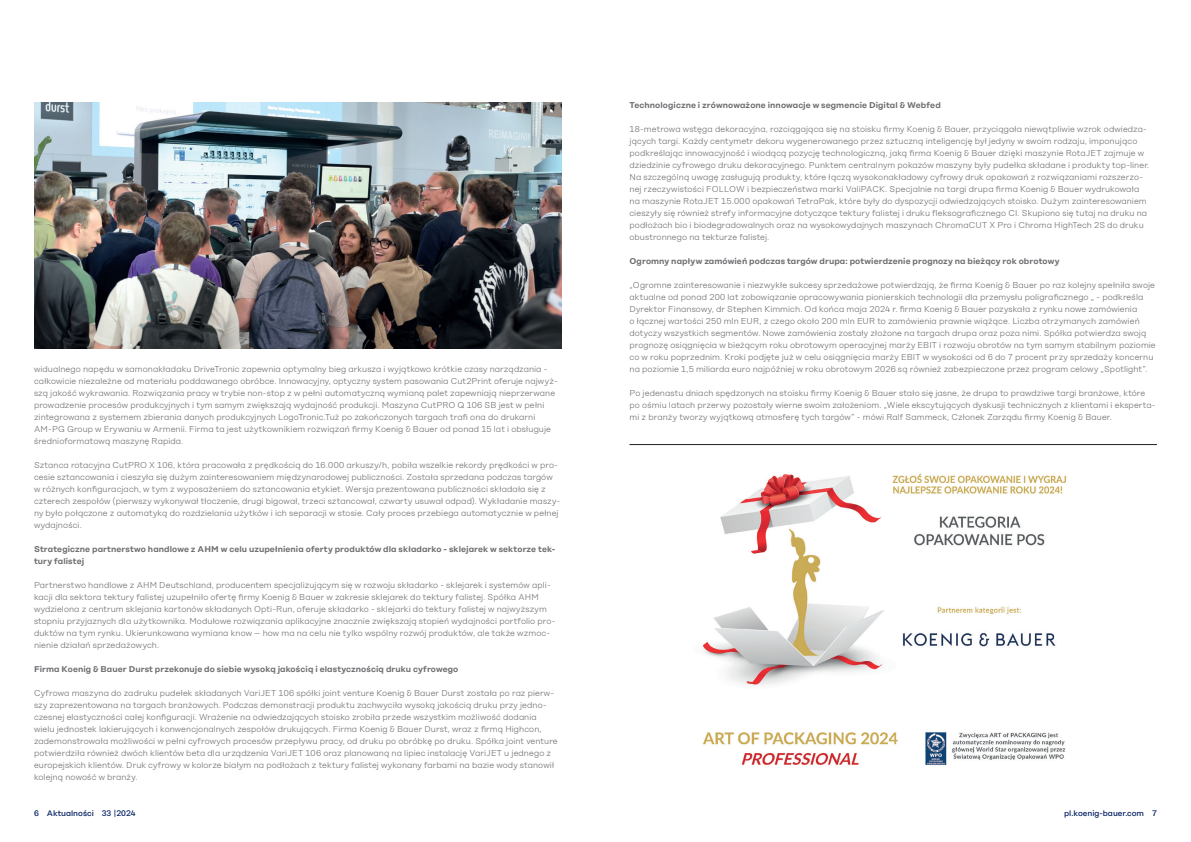
<style>
.page{position:relative;width:1191px;height:842px;background:#fff}
.page>*{position:absolute;margin:0;border:0;box-sizing:border-box;transform-origin:0 0}
.t1{font:300 8.5px/12px "Koenig&Bauer Type Headline";letter-spacing:.01em;color:#6c6d70}
.t2{font:600 8.5px/12px "Koenig&Bauer Type Headline";letter-spacing:.01em;color:#6c6d70}
.t3{font:500 8px "Koenig&Bauer Type Headline";color:#052265}
</style>
<div class="page">
<img style="left:34px;top:102px;width:527px;height:246px">
<img style="left:702px;top:473px;width:364px;height:292px">
<hr style="left:629px;top:444px;width:528px;height:1px;background:#231f20">
<p class="t1" style="left:34px;top:363px;width:525px">widualnego napędu w samonakładaku DriveTronic zapewnia optymalny bieg arkusza i wyjątkowo krótkie czasy narządzania - całkowicie niezależne od materiału poddawanego obróbce. Innowacyjny, optyczny system pasowania Cut2Print oferuje najwyż&shy;szą jakość wykrawania. Rozwiązania pracy w trybie non-stop z w pełni automatyczną wymianą palet zapewniają nieprzerwane prowadzenie procesów produkcyjnych i tym samym zwiększają wydajność produkcji. Maszyna CutPRO Q 106 SB jest w pełni zintegrowana z systemem zbierania danych produkcyjnych LogoTronic.Tuż po zakończonych targach trafi ona do drukarni AM-PG Group w Erywaniu w Armenii. Firma ta jest użytkownikiem rozwiązań firmy Koenig &amp; Bauer od ponad 15 lat i obsługuje średnioformatową maszynę Rapida.</p>
<p class="t1" style="left:34px;top:459px;width:527px">Sztanca rotacyjna CutPRO X 106, która pracowała z prędkością do 16.000 arkuszy/h, pobiła wszelkie rekordy prędkości w pro&shy;cesie sztancowania i cieszyła się dużym zainteresowaniem międzynarodowej publiczności. Została sprzedana podczas targów w różnych konfiguracjach, w tym z wyposażeniem do sztancowania etykiet. Wersja prezentowana publiczności składała się z czterech zespołów (pierwszy wykonywał tłoczenie, drugi bigował, trzeci sztancował, czwarty usuwał odpad). Wykładanie maszy&shy;ny było połączone z automatyką do rozdzielania użytków i ich separacji w stosie. Cały proces przebiega automatycznie w pełnej wydajności.</p>
<p class="t2" style="left:34px;top:543px;width:523px">Strategiczne partnerstwo handlowe z AHM w celu uzupełnienia oferty produktów dla składarko - sklejarek w sektorze tek&shy;tury falistej</p>
<p class="t1" style="left:34px;top:579px;width:523px">Partnerstwo handlowe z AHM Deutschland, producentem specjalizującym się w rozwoju składarko - sklejarek i systemów apli&shy;kacji dla sektora tektury falistej uzupełniło ofertę firmy Koenig &amp; Bauer w zakresie sklejarek do tektury falistej. Spółka AHM wydzielona z centrum sklejania kartonów składanych Opti-Run, oferuje składarko - sklejarki do tektury falistej w najwyższym stopniu przyjaznych dla użytkownika. Modułowe rozwiązania aplikacyjne znacznie zwiększają stopień wydajności portfolio pro&shy;duktów na tym rynku. Ukierunkowana wymiana know – how ma na celu nie tylko wspólny rozwój produktów, ale także wzmoc&shy;nienie działań sprzedażowych.</p>
<p class="t2" style="left:34px;top:663px;width:426px">Firma Koenig &amp; Bauer Durst przekonuje do siebie wysoką jakością i elastycznością druku cyfrowego</p>
<p class="t1" style="left:34px;top:687px;width:525px">Cyfrowa maszyna do zadruku pudełek składanych VariJET 106 spółki joint venture Koenig &amp; Bauer Durst została po raz pierw&shy;szy zaprezentowana na targach branżowych. Podczas demonstracji produktu zachwyciła wysoką jakością druku przy jedno&shy;czesnej elastyczności całej konfiguracji. Wrażenie na odwiedzających stoisko zrobiła przede wszystkim możliwość dodania wielu jednostek lakierujących i konwencjonalnych zespołów drukujących. Firma Koenig &amp; Bauer Durst, wraz z firmą Highcon, zademonstrowała możliwości w pełni cyfrowych procesów przepływu pracy, od druku po obróbkę po druku. Spółka joint venture potwierdziła również dwóch klientów beta dla urządzenia VariJET 106 oraz planowaną na lipiec instalację VariJET u jednego z europejskich klientów. Druk cyfrowy w kolorze białym na podłożach z tektury falistej wykonany farbami na bazie wody stanowił kolejną nowość w branży.</p>
<p class="t2" style="left:629px;top:99px;width:313px">Technologiczne i zrównoważone innowacje w segmencie Digital &amp; Webfed</p>
<p class="t1" style="left:629px;top:123px;width:521px">18-metrowa wstęga dekoracyjna, rozciągająca się na stoisku firmy Koenig &amp; Bauer, przyciągała niewątpliwie wzrok odwiedza&shy;jących targi. Każdy centymetr dekoru wygenerowanego przez sztuczną inteligencję był jedyny w swoim rodzaju, imponująco podkreślając innowacyjność i wiodącą pozycję technologiczną, jaką firma Koenig &amp; Bauer dzięki maszynie RotaJET zajmuje w dziedzinie cyfrowego druku dekoracyjnego. Punktem centralnym pokazów maszyny były pudełka składane i produkty top-liner.<br>Na szczególną uwagę zasługują produkty, które łączą wysokonakładowy cyfrowy druk opakowań z rozwiązaniami rozszerzo&shy;nej rzeczywistości FOLLOW i bezpieczeństwa marki ValiPACK. Specjalnie na targi drupa firma Koenig &amp; Bauer wydrukowała na maszynie RotaJET 15.000 opakowań TetraPak, które były do dyspozycji odwiedzających stoisko. Dużym zainteresowaniem cieszyły się również strefy informacyjne dotyczące tektury falistej i druku fleksograficznego CI. Skupiono się tutaj na druku na podłożach bio i biodegradowalnych oraz na wysokowydajnych maszynach ChromaCUT X Pro i Chroma HighTech 2S do druku obustronnego na tekturze falistej.</p>
<p class="t2" style="left:629px;top:255px;width:431px">Ogromny napływ zamówień podczas targów drupa: potwierdzenie prognozy na bieżący rok obrotowy</p>
<p class="t1" style="left:629px;top:279px;width:528px">„Ogromne zainteresowanie i niezwykłe sukcesy sprzedażowe potwierdzają, że firma Koenig &amp; Bauer po raz kolejny spełniła swoje aktualne od ponad 200 lat zobowiązanie opracowywania pionierskich technologii dla przemysłu poligraficznego „ - podkreśla Dyrektor Finansowy, dr Stephen Kimmich. Od końca maja 2024 r. firma Koenig &amp; Bauer pozyskała z rynku nowe zamówienia<br>o łącznej wartości 250 mln EUR, z czego około 200 mln EUR to zamówienia prawnie wiążące. Liczba otrzymanych zamówień dotyczy wszystkich segmentów. Nowe zamówienia zostały złożone na targach drupa oraz poza nimi. Spółka potwierdza swoją prognozę osiągnięcia w bieżącym roku obrotowym operacyjnej marży EBIT i rozwoju obrotów na tym samym stabilnym poziomie co w roku poprzednim. Kroki podjęte już w celu osiągnięcia marży EBIT w wysokości od 6 do 7 procent przy sprzedaży koncernu na poziomie 1,5 miliarda euro najpóźniej w roku obrotowym 2026 są również zabezpieczone przez program celowy „Spotlight”.</p>
<p class="t1" style="left:629px;top:387px;width:527px">Po jedenastu dniach spędzonych na stoisku firmy Koenig &amp; Bauer stało się jasne, że drupa to prawdziwe targi branżowe, które po ośmiu latach przerwy pozostały wierne swoim założeniom. „Wiele ekscytujących dyskusji technicznych z klientami i eksperta&shy;mi z branży tworzy wyjątkową atmosferę tych targów” - mówi Ralf Sammeck, Członek Zarządu firmy Koenig &amp; Bauer.</p>
<p class="t3" style="left:34px;top:809px;width:103px">6 Aktualności 33 |2024</p>
<p class="t3" style="left:1064px;top:809px;width:94px">pl.koenig-bauer.com 7</p>
</div>
